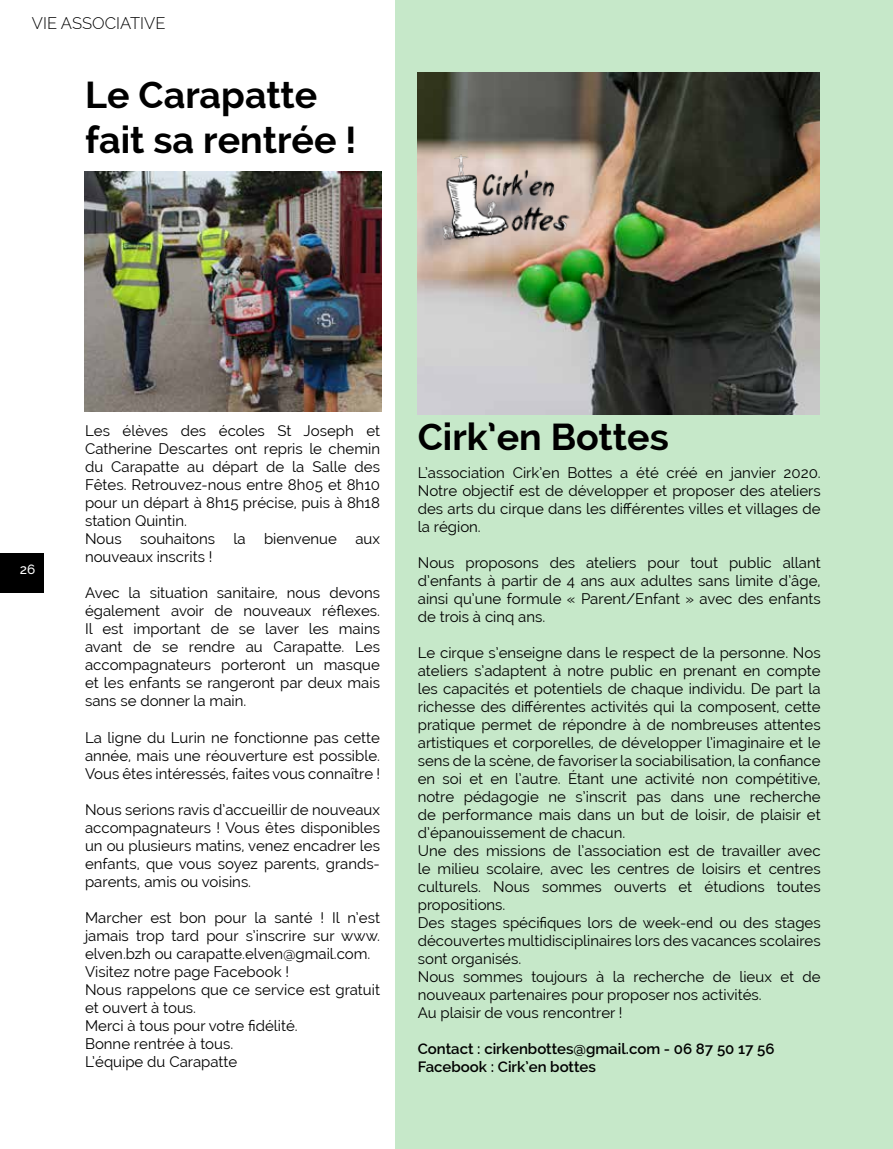
<style>
.page{position:relative;width:893px;height:1149px;background:#fff}
.page>*{position:absolute;margin:0;border:0;box-sizing:border-box;transform-origin:0 0}
.t1{font:700 37.5px/45px "Raleway";color:#000}
.t2{font:300 16.5px "Raleway";color:#000}
.t3{font:15px/18px "Raleway";color:#000;text-align:justify}
.t4{font:600 15px/18px "Raleway";color:#000}
.t5{font:500 13.5px "Raleway";color:#fff}
</style>
<div class="page">
<div style="left:395px;top:0;width:498px;height:1148px;background:#c6e8c9"></div>
<div style="left:0;top:553px;width:44px;height:39px;background:#000"></div>
<img style="left:85px;top:171px;width:296px;height:240px">
<img style="left:418px;top:72px;width:402px;height:343px">
<img style="left:429px;top:148px;width:148px;height:98px">
<p class="t2" style="left:32px;top:14px;width:135px">VIE ASSOCIATIVE</p>
<h1 class="t1" style="left:85px;top:72px;width:273px">Le Carapatte fait sa rentrée !</h1>
<p class="t5" style="left:20px;top:561px;width:17px">26</p>
<p class="t3" style="left:85px;top:422px;width:296px;text-align:left">Les élèves des écoles St Joseph et<br>Catherine Descartes ont repris le chemin du Carapatte au départ de la Salle des<br>Fêtes. Retrouvez-nous entre 8h05 et 8h10 pour un départ à 8h15 précise, puis à 8h18 station Quintin.<br>Nous souhaitons la bienvenue aux nouveaux inscrits !</p>
<p class="t3" style="left:85px;top:584px;width:296px">Avec la situation sanitaire, nous devons également avoir de nouveaux réflexes.<br>Il est important de se laver les mains avant de se rendre au Carapatte. Les accompagnateurs porteront un masque et les enfants se rangeront par deux mais sans se donner la main.</p>
<p class="t3" style="left:85px;top:728px;width:296px">La ligne du Lurin ne fonctionne pas cette année, mais une réouverture est possible.<br>Vous êtes intéressés, faites vous connaître !</p>
<p class="t3" style="left:85px;top:800px;width:296px">Nous serions ravis d’accueillir de nouveaux accompagnateurs ! Vous êtes disponibles un ou plusieurs matins, venez encadrer les enfants, que vous soyez parents, grands&shy;parents, amis ou voisins.</p>
<p class="t3" style="left:85px;top:908px;width:296px;text-align:left">Marcher est bon pour la santé ! Il n’est jamais trop tard pour s’inscrire sur www. elven.bzh ou carapatte.elven@gmail.com.<br>Visitez notre page Facebook !<br>Nous rappelons que ce service est gratuit et ouvert à tous.<br>Merci à tous pour votre fidélité.<br>Bonne rentrée à tous.<br>L’équipe du Carapatte</p>
<h1 class="t1" style="left:418px;top:414px;width:252px">Cirk’en Bottes</h1>
<p class="t3" style="left:418px;top:463px;width:404px">L’association Cirk’en Bottes a été créé en janvier 2020.<br>Notre objectif est de développer et proposer des ateliers des arts du cirque dans les différentes villes et villages de la région.</p>
<p class="t3" style="left:418px;top:553px;width:404px">Nous proposons des ateliers pour tout public allant d’enfants à partir de 4 ans aux adultes sans limite d’âge, ainsi qu’une formule « Parent/Enfant » avec des enfants de trois à cinq ans.</p>
<p class="t3" style="left:418px;top:643px;width:404px;text-align:left">Le cirque s’enseigne dans le respect de la personne. Nos ateliers s’adaptent à notre public en prenant en compte les capacités et potentiels de chaque individu. De part la richesse des différentes activités qui la composent, cette pratique permet de répondre à de nombreuses attentes artistiques et corporelles, de développer l’imaginaire et le sens de la scène, de favoriser la sociabilisation, la confiance en soi et en l’autre. Étant une activité non compétitive, notre pédagogie ne s’inscrit pas dans une recherche de performance mais dans un but de loisir, de plaisir et d’épanouissement de chacun.<br>Une des missions de l’association est de travailler avec le milieu scolaire, avec les centres de loisirs et centres culturels. Nous sommes ouverts et étudions toutes propositions.<br>Des stages spécifiques lors de week-end ou des stages découvertes multidisciplinaires lors des vacances scolaires sont organisés.<br>Nous sommes toujours à la recherche de lieux et de nouveaux partenaires pour proposer nos activités.<br>Au plaisir de vous rencontrer !</p>
<p class="t4" style="left:418px;top:1039px;width:358px">Contact : cirkenbottes@gmail.com - 06 87 50 17 56<br>Facebook : Cirk’en bottes</p>
</div>
